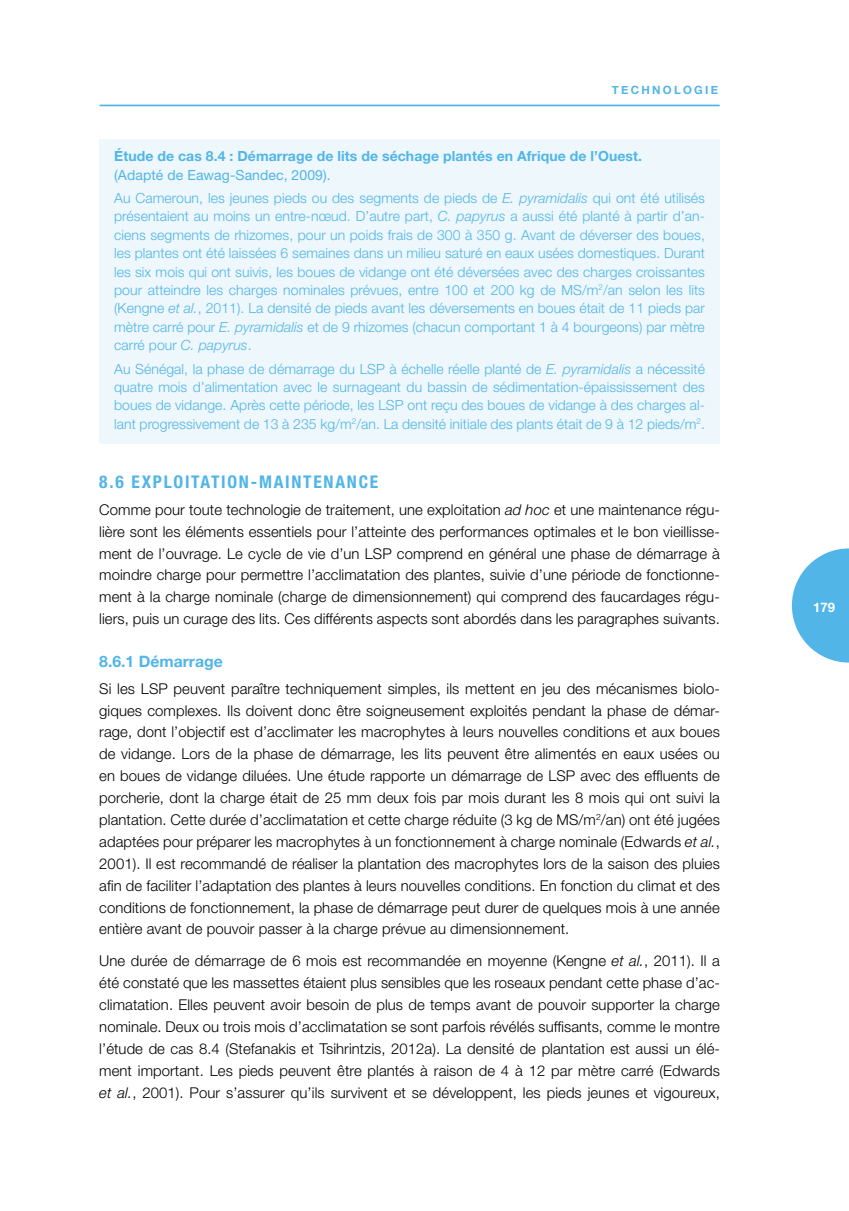
<style>
.page{position:relative;width:849px;height:1211px;background:#fff}
.page>*{position:absolute;margin:0;border:0;box-sizing:border-box;transform-origin:0 0}
.t1{font:700 condensed 17.5px "Helvetica Neue LT Std";letter-spacing:.1em;color:#51b5e7}
.t2{font:700 15.75px "Helvetica Neue LT Std";color:#51b5e7}
.t3{font:300 14.88px/21.9px "Helvetica Neue LT Std";letter-spacing:.005em;color:#000;text-align:justify}
.t4{font:300 14px/18.4px "Helvetica Neue LT Std";letter-spacing:.005em;color:#51b5e7;text-align:justify}
.t5{font:700 14px "Helvetica Neue LT Std";letter-spacing:.005em;color:#51b5e7}
.t6{font:700 13.12px "Helvetica Neue";color:#fff}
.t7{font:700 11.38px "Helvetica Neue";letter-spacing:.2em;color:#51b5e7}
.s1{font-weight:400}
.s2{font-style:italic}
</style>
<div class="page">
<svg style="left:791px;top:548px;width:57px;height:114px"></svg>
<hr style="left:100px;top:105px;width:618px;height:1px;background:#51b5e7">
<div style="left:99px;top:139px;width:620px;height:304px;background:#edf7fc"></div>
<p class="t7" style="left:611px;top:81px;width:108px">TECHNOLOGIE</p>
<p class="t5" style="left:114px;top:148px;width:529px">Étude de cas 8.4 : Démarrage de lits de séchage plantés en Afrique de l’Ouest.</p>
<p class="t4" style="left:114px;top:163px;width:592px;line-height:23.3px"><span class="s1">(Adapté de Eawag-Sandec, 2009).<br></span>Au Cameroun, les jeunes pieds ou des segments de pieds de <span class="s2">E. pyramidalis</span> qui ont été utilisés</p>
<p class="t4" style="left:114px;top:207px;width:592px">présentaient au moins un entre-nœud. D’autre part, <span class="s2">C. papyrus</span> a aussi été planté à partir d’an&shy;ciens segments de rhizomes, pour un poids frais de 300 à 350 g. Avant de déverser des boues, les plantes ont été laissées 6 semaines dans un milieu saturé en eaux usées domestiques. Durant les six mois qui ont suivis, les boues de vidange ont été déversées avec des charges croissantes pour atteindre les charges nominales prévues, entre 100 et 200 kg de MS/m<sup>2</sup>/an selon les lits (Kengne <span class="s2">et al.</span>, 2011). La densité de pieds avant les déversements en boues était de 11 pieds par mètre carré pour <span class="s2">E. pyramidalis</span> et de 9 rhizomes (chacun comportant 1 à 4 bourgeons) par mètre carré pour <span class="s2">C. papyrus</span>.</p>
<p class="t4" style="left:114px;top:359px;width:592px">Au Sénégal, la phase de démarrage du LSP à échelle réelle planté de <span class="s2">E. pyramidalis</span> a nécessité quatre mois d’alimentation avec le surnageant du bassin de sédimentation-épaississement des boues de vidange. Après cette période, les LSP ont reçu des boues de vidange à des charges al&shy;lant progressivement de 13 à 235 kg/m<sup>2</sup>/an. La densité initiale des plants était de 9 à 12 pieds/m<sup>2</sup>.</p>
<p class="t1" style="left:99px;top:471px;width:280px">8.6 EXPLOITATION-MAINTENANCE</p>
<p class="t3" style="left:99px;top:498px;width:622px">Comme pour toute technologie de traitement, une exploitation <span class="s2">ad hoc</span> et une maintenance régu&shy;lière sont les éléments essentiels pour l’atteinte des performances optimales et le bon vieillisse&shy;ment de l’ouvrage. Le cycle de vie d’un LSP comprend en général une phase de démarrage à moindre charge pour permettre l’acclimatation des plantes, suivie d’une période de fonctionne&shy;ment à la charge nominale (charge de dimensionnement) qui comprend des faucardages régu&shy;liers, puis un curage des lits. Ces différents aspects sont abordés dans les paragraphes suivants.</p>
<p class="t2" style="left:99px;top:651px;width:125px">8.6.1 Démarrage</p>
<p class="t3" style="left:99px;top:677px;width:622px">Si les LSP peuvent paraître techniquement simples, ils mettent en jeu des mécanismes biolo&shy;giques complexes. Ils doivent donc être soigneusement exploités pendant la phase de démar&shy;rage, dont l’objectif est d’acclimater les macrophytes à leurs nouvelles conditions et aux boues de vidange. Lors de la phase de démarrage, les lits peuvent être alimentés en eaux usées ou en boues de vidange diluées. Une étude rapporte un démarrage de LSP avec des effluents de porcherie, dont la charge était de 25 mm deux fois par mois durant les 8 mois qui ont suivi la plantation. Cette durée d’acclimatation et cette charge réduite (3 kg de MS/m<sup>2</sup>/an) ont été jugées adaptées pour préparer les macrophytes à un fonctionnement à charge nominale (Edwards <span class="s2">et al.</span>, 2001). Il est recommandé de réaliser la plantation des macrophytes lors de la saison des pluies afin de faciliter l’adaptation des plantes à leurs nouvelles conditions. En fonction du climat et des conditions de fonctionnement, la phase de démarrage peut durer de quelques mois à une année entière avant de pouvoir passer à la charge prévue au dimensionnement.</p>
<p class="t3" style="left:99px;top:949px;width:622px">Une durée de démarrage de 6 mois est recommandée en moyenne (Kengne <span class="s2">et al.</span>, 2011). Il a été constaté que les massettes étaient plus sensibles que les roseaux pendant cette phase d’ac&shy;climatation. Elles peuvent avoir besoin de plus de temps avant de pouvoir supporter la charge nominale. Deux ou trois mois d’acclimatation se sont parfois révélés suffisants, comme le montre l’étude de cas 8.4 (Stefanakis et Tsihrintzis, 2012a). La densité de plantation est aussi un élé&shy;ment important. Les pieds peuvent être plantés à raison de 4 à 12 par mètre carré (Edwards <span class="s2">et al.</span>, 2001). Pour s’assurer qu’ils survivent et se développent, les pieds jeunes et vigoureux,</p>
<p class="t6" style="left:813px;top:597px;width:23px">179</p>
</div>
